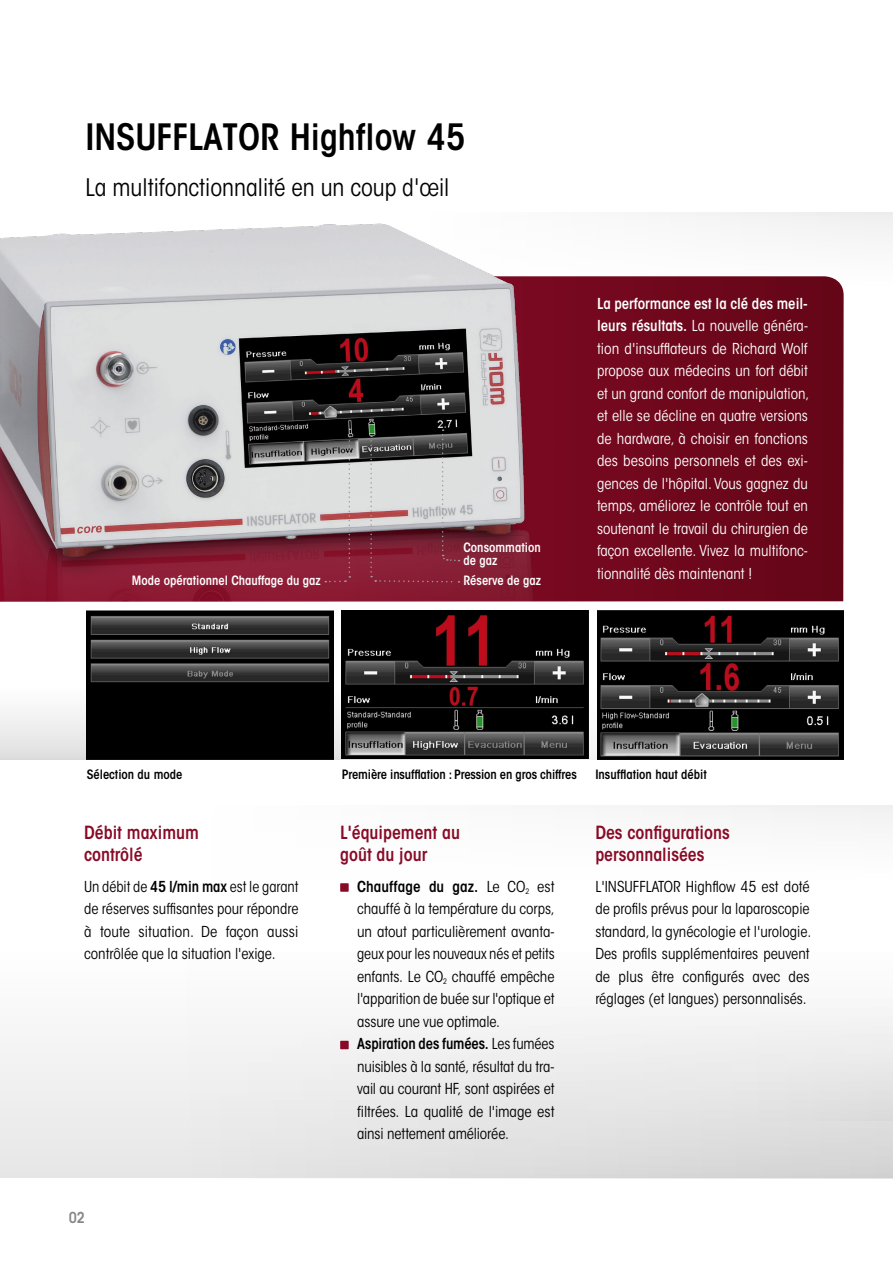
<style>
.page{position:relative;width:893px;height:1263px;background:#fff}
.page>*{position:absolute;margin:0;border:0;box-sizing:border-box;transform-origin:0 0}
.t1{font:600 condensed 36px "ITC Avant Garde Std";color:#000}
.t2{font:condensed 24px "ITC Avant Garde Std";color:#000}
.t3{font:600 condensed 18px/21.6px "ITC Avant Garde Std";color:#880a26}
.t4{font:condensed 15px/22.5px "ITC Avant Garde Std";letter-spacing:-.005em;color:#000;text-align:justify}
.t5{font:condensed 15px/22.5px "ITC Avant Garde Std";color:#fff;text-align:justify}
.t6{font:600 condensed 15px "ITC Avant Garde Std";color:#878787}
.t7{font:600 condensed 12.75px "ITC Avant Garde Std";letter-spacing:-.01em;color:#000}
.t8{font:600 condensed 12.75px/13.5px "ITC Avant Garde Std";color:#fff}
.s1{font-weight:600}
</style>
<div class="page">
<img style="left:0;top:212px;width:893px;height:594px">
<div style="left:0;top:952px;width:893px;height:226px;background:linear-gradient(to bottom,#fff,#dfdfdf)"></div>
<img style="left:0;top:212px;width:553px;height:389px">
<svg style="left:0;top:670px;width:893px;height:89px"></svg>
<img style="left:87px;top:610px;width:246px;height:149px">
<div style="left:607px;top:1032px;width:286px;height:89px;background:#e9e9e9"></div>
<img style="left:342px;top:611px;width:246px;height:148px">
<img style="left:597px;top:611px;width:246px;height:148px">
<svg style="left:325px;top:436px;width:25px;height:147px;background:#a27e85"></svg>
<svg style="left:370px;top:429px;width:89px;height:154px;background:#97767d"></svg>
<div style="left:340px;top:883px;width:9px;height:9px;background:#880a26"></div>
<div style="left:340px;top:1041px;width:9px;height:8px;background:#880a26"></div>
<h1 class="t1" style="left:85px;top:114px;width:381px">INSUFFLATOR Highflow 45</h1>
<h2 class="t2" style="left:85px;top:173px;width:365px">La multifonctionnalité en un coup d'œil</h2>
<p class="t8" style="left:463px;top:540px;width:79px">Consommation de gaz</p>
<p class="t8" style="left:132px;top:574px;width:190px">Mode opérationnel Chauffage du gaz</p>
<p class="t8" style="left:463px;top:573px;width:79px">Réserve de gaz</p>
<p class="t5" style="left:597px;top:292px;width:214px"><span class="s1">La performance est la clé des meil&shy;leurs résultats.</span> La nouvelle généra&shy;tion d'insufflateurs de Richard Wolf propose aux médecins un fort débit et un grand confort de manipulation, et elle se décline en quatre versions de hardware, à choisir en fonctions des besoins personnels et des exi&shy;gences de l'hôpital. Vous gagnez du temps, améliorez le contrôle tout en soutenant le travail du chirurgien de façon excellente. Vivez la multifonc&shy;tionnalité dès maintenant !</p>
<p class="t7" style="left:87px;top:766px;width:97px">Sélection du mode</p>
<p class="t7" style="left:342px;top:766px;width:236px">Première insufflation : Pression en gros chiffres</p>
<p class="t7" style="left:595px;top:766px;width:113px">Insufflation haut débit</p>
<p class="t3" style="left:84px;top:822px;width:116px">Débit maximum contrôlé</p>
<p class="t4" style="left:84px;top:875px;width:216px">Un débit de <span class="s1">45 l/min max</span> est le garant de réserves suffisantes pour répondre à toute situation. De façon aussi contrôlée que la situation l'exige.</p>
<p class="t6" style="left:69px;top:1208px;width:18px">02</p>
<p class="t3" style="left:340px;top:822px;width:121px">L'équipement au goût du jour</p>
<p class="t4" style="left:357px;top:875px;width:199px;text-align:left"><span class="s1">Chauffage du gaz.</span> Le CO<sub>2</sub> est chauffé à la température du corps, un atout particulièrement avanta&shy;geux pour les nouveaux nés et petits enfants. Le CO<sub>2</sub> chauffé empêche l'apparition de buée sur l'optique et assure une vue optimale.<br><span class="s1">Aspiration des fumées.</span> Les fumées nuisibles à la santé, résultat du tra&shy;vail au courant HF, sont aspirées et filtrées. La qualité de l'image est ainsi nettement améliorée.</p>
<p class="t3" style="left:595px;top:822px;width:136px">Des configurations personnalisées</p>
<p class="t4" style="left:595px;top:875px;width:217px">L'INSUFFLATOR Highflow 45 est doté de profils prévus pour la laparoscopie standard, la gynécologie et l'urologie.<br>Des profils supplémentaires peuvent de plus être configurés avec des réglages (et langues) personnalisés.</p>
</div>
